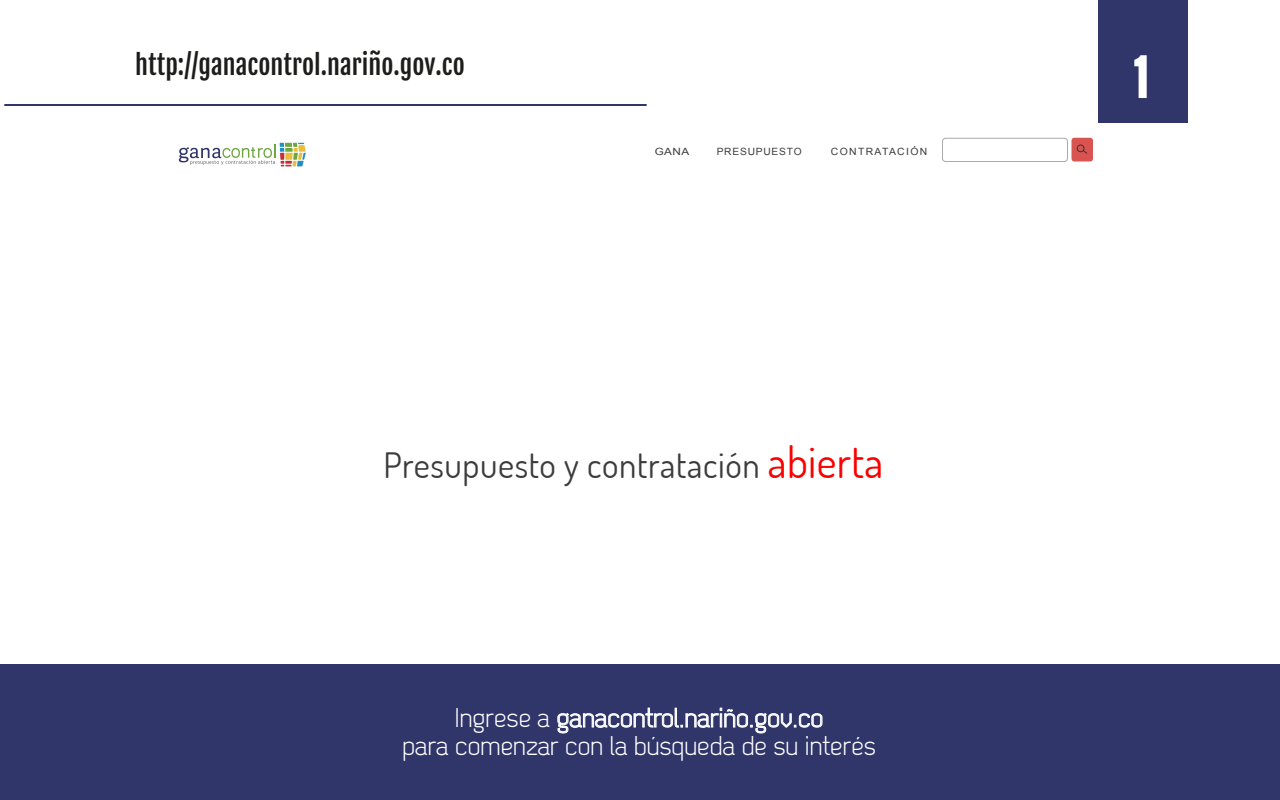
<style>
.page{position:relative;width:1280px;height:800px;background:#fff}
.page>*{position:absolute;margin:0;border:0;box-sizing:border-box;transform-origin:0 0}
.t1{font:700 48px "Oswald";color:#fff}
.t2{font:35px "Dosis";letter-spacing:.02em;color:#3c3c3c}
.t3{font:27px/28px "Dekar";color:#fff;text-align:center}
.t4{font:26px "Fjalla One";color:#1d1d1b}
.t5{font:10px "Arial";letter-spacing:.13em;color:#3c3c3c;scale:1.04 1}
.t6{font:10px "Arial";letter-spacing:.08em;color:#3c3c3c}
.t7{font:10px "Arial";letter-spacing:.08em;color:#3c3c3c;scale:1.17 1}
.s1{font-size:43px;color:#fb0000}
</style>
<div class="page">
<div style="left:1099px;top:0;width:89px;height:123px;background:#31366a"></div>
<div style="left:0;top:664px;width:1280px;height:136px;background:#31366a"></div>
<hr style="left:5px;top:104px;width:641px;height:2px;background:#31366a">
<svg style="left:557px;top:707px;width:266px;height:27px"></svg>
<div style="left:942px;top:138px;width:126px;height:24px;border:1px solid #a9a9a9;border-radius:3px"></div>
<div style="left:1072px;top:138px;width:21px;height:24px;background:#d95450;border-radius:3px"></div>
<div style="left:1077px;top:144px;width:7px;height:8px;border:1px solid #373535;border-radius:50%"></div>
<svg style="left:1082px;top:149px;width:6px;height:5px"></svg>
<svg style="left:179px;top:143px;width:127px;height:23px"></svg>
<p class="t4" style="left:135px;top:49px;width:331px">http://ganacontrol.nariño.gov.co</p>
<h1 class="t1" style="left:1134px;top:41px;width:17px">1</h1>
<p class="t7" style="left:655px;top:145px;width:31px">GANA</p>
<p class="t6" style="left:717px;top:145px;width:86px">PRESUPUESTO</p>
<p class="t5" style="left:831px;top:145px;width:94px">CONTRATACIÓN</p>
<p class="t2" style="left:383px;top:442px;width:501px">Presupuesto y contratación <span class="s1">abierta</span></p>
<p class="t3" style="left:402px;top:705px;width:475px">Ingrese a ganacontrol.nariño.gov.co<br>para comenzar con la búsqueda de su interés</p>
</div>
